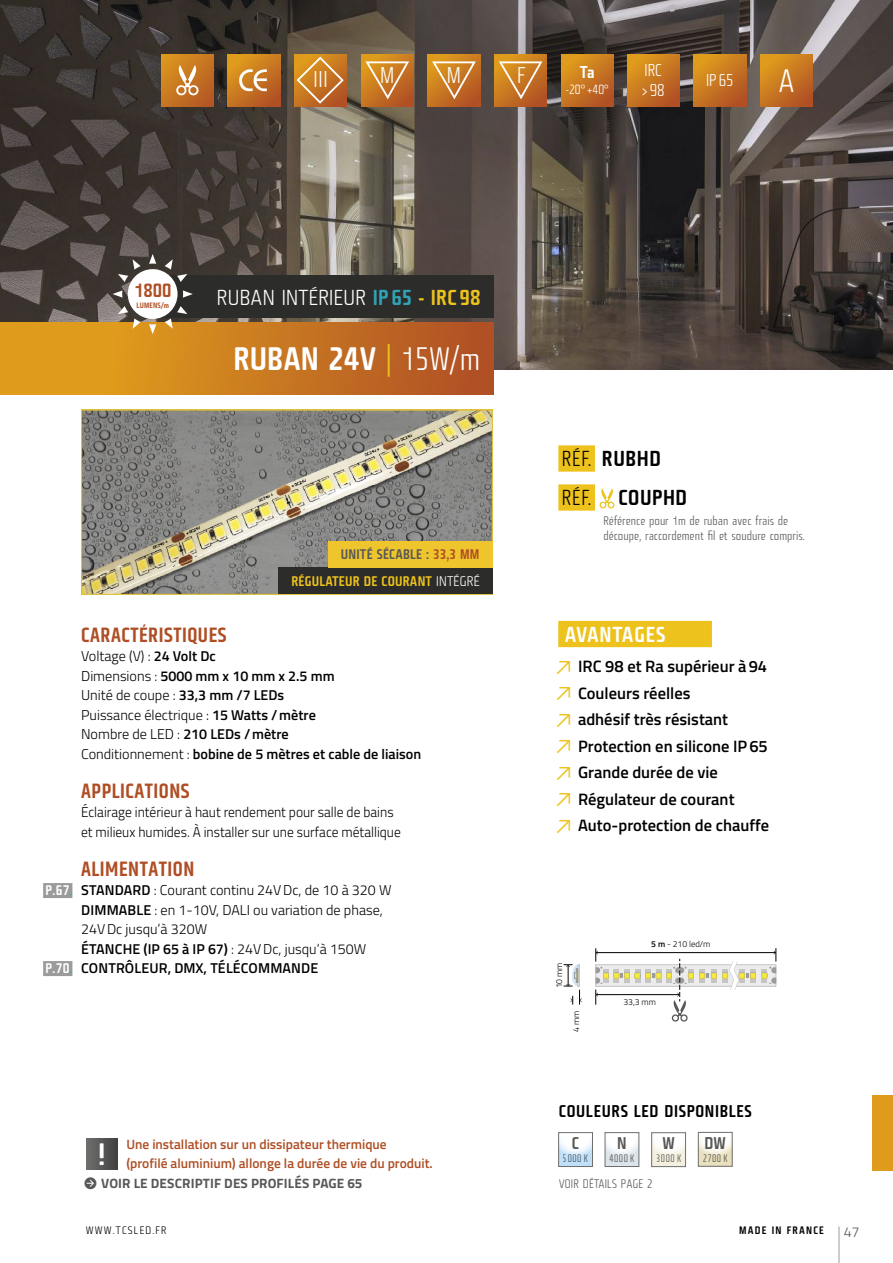
<style>
.page{position:relative;width:893px;height:1263px;background:#fff}
.page>*{position:absolute;margin:0;border:0;box-sizing:border-box;transform-origin:0 0}
.t1{font:31.5px "Fishmonger CS";color:#fff}
.t2{font:31.35px "Fishmonger CL";color:#fff}
.t3{font:30px "Fishmonger CS";color:#fff}
.t4{font:22.2px "Fishmonger CL";color:#fff}
.t5{font:600 21px "Khand";letter-spacing:.025em;color:#af4e24}
.t6{font:21px "Fishmonger ML";letter-spacing:.015em;color:#fff}
.t7{font:21px "Fishmonger CS";letter-spacing:.025em;color:#000}
.t8{font:21px "Fishmonger CS";letter-spacing:.04em;color:#fff}
.t9{font:21px "Fishmonger CL";color:#000}
.t10{font:18.6px "Fishmonger CS";color:#af4e24}
.t11{font:16.65px/20px "Fishmonger CL";color:#fff}
.t12{font:16.65px "Fishmonger CS";color:#fff}
.t13{font:600 16.5px/26.5px "Titillium Web";color:#000}
.t14{font:16.5px "Fishmonger CS";letter-spacing:.04em;color:#000}
.t15{font:16.5px "Fishmonger CS";color:#585857}
.t16{font:600 14.25px/19.5px "Titillium Web";color:#000}
.t17{font:300 14.25px/19.5px "Titillium Web";color:#000}
.t18{font:300 14.25px/19.5px "Titillium Web";color:#000;scale:.95 1}
.t19{font:300 14.25px "Titillium Web";color:#585857}
.t20{font:600 13.5px "Titillium Web";color:#af4e24}
.t21{font:700 13.5px "Titillium Web";letter-spacing:.01em;color:#585857}
.t22{font:13.5px "Fishmonger CS";letter-spacing:.015em;color:#eec21c}
.t23{font:13.5px "Fishmonger CS";letter-spacing:.015em;color:#585857}
.t24{font:13.5px "Fishmonger CS";color:#fff}
.t25{font:12.9px "Fishmonger CL";color:#fff}
.t26{font:12px/15px "Fishmonger CL";color:#585857}
.t27{font:10.5px "Fishmonger ECL";letter-spacing:.05em;color:#585857}
.t28{font:10.5px "Fishmonger ML";letter-spacing:.115em;color:#000}
.t29{font:10.5px "Fishmonger CS";letter-spacing:.115em;color:#000}
.t30{font:300 8.55px "Titillium Web";color:#000}
.t31{font:7.5px "Fishmonger CS";letter-spacing:.02em;color:#af4e24}
.s1{font-size:10.2px}
.s2{font-family:"Fishmonger CS";color:#31a3b5}
.s3{font-family:"Fishmonger CS";color:#eec21c}
.s4{font-family:"Fishmonger CL";color:#eec21c}
.s5{font-family:"Fishmonger CL"}
.s6{color:#af4e24}
.s7{font-family:"Fishmonger ML";color:#fff}
.s8{font-family:"Fishmonger CL";font-size:14.55px;color:#31a3b5}
.s9{font-weight:300}
.s10{font-weight:600}
.s11{font-family:"Klavika Arrows";font-weight:400;font-size:22.5px;color:#eec21c}
.s12{font-family:"Klavika Arrows";font-weight:400;font-size:17.25px}
</style>
<div class="page">
<img style="left:0;top:0;width:893px;height:370px">
<img style="left:82px;top:410px;width:411px;height:184px">
<div style="left:873px;top:1095px;width:20px;height:75px;background:#df9b1b"></div>
<hr style="left:839px;top:1226px;width:1px;height:37px;background:#9c9b9b">
<svg style="left:560px;top:1141px;width:31px;height:24px"></svg>
<div style="left:558px;top:1132px;width:35px;height:35px;border:1px solid #6f6f6e"></div>
<svg style="left:653px;top:1143px;width:31px;height:22px"></svg>
<div style="left:651px;top:1132px;width:35px;height:35px;border:1px solid #6f6f6e"></div>
<svg style="left:700px;top:1140px;width:30px;height:24px"></svg>
<div style="left:698px;top:1132px;width:34px;height:34px;border:1px solid #6f6f6e"></div>
<div style="left:605px;top:1132px;width:34px;height:34px;background:linear-gradient(to bottom,#fff,#d8e1e9)"></div>
<div style="left:605px;top:1132px;width:34px;height:35px;border:1px solid #6f6f6e"></div>
<div style="left:558px;top:445px;width:37px;height:27px;background:#eec21c"></div>
<div style="left:558px;top:484px;width:37px;height:27px;background:#eec21c"></div>
<svg style="left:599px;top:488px;width:16px;height:21px"></svg>
<div style="left:0;top:322px;width:493px;height:73px;background:linear-gradient(to right,#e7a81a,#b05126)"></div>
<div style="left:86px;top:1138px;width:32px;height:32px;background:linear-gradient(to right,#6f6f6e,#424241)"></div>
<div style="left:153px;top:276px;width:340px;height:42px;background:#2c2c2b"></div>
<div style="left:558px;top:621px;width:154px;height:26px;background:#eec21c"></div>
<svg style="left:118px;top:259px;width:23px;height:23px"></svg>
<svg style="left:113px;top:290px;width:9px;height:8px"></svg>
<svg style="left:165px;top:259px;width:22px;height:23px"></svg>
<svg style="left:118px;top:306px;width:23px;height:23px"></svg>
<div style="left:128px;top:269px;width:50px;height:50px;background:#fff;border-radius:50%"></div>
<svg style="left:149px;top:254px;width:7px;height:10px"></svg>
<svg style="left:165px;top:306px;width:22px;height:23px"></svg>
<svg style="left:183px;top:290px;width:10px;height:8px"></svg>
<svg style="left:149px;top:324px;width:7px;height:10px"></svg>
<div style="left:278px;top:567px;width:215px;height:27px;background:#2c2c2b"></div>
<div style="left:43px;top:883px;width:29px;height:15px;background:#9c9b9b"></div>
<div style="left:43px;top:961px;width:29px;height:15px;background:#9c9b9b"></div>
<div style="left:328px;top:541px;width:164px;height:26px;background:#efc52d"></div>
<div style="left:596px;top:965px;width:180px;height:21px;background:#ececec"></div>
<div style="left:595px;top:964px;width:181px;height:23px;border:1px solid #c5c5c5"></div>
<svg style="left:762px;top:967px;width:14px;height:17px"></svg>
<hr style="left:596px;top:952px;width:179px;height:1px;background:#000">
<svg style="left:774px;top:948px;width:3px;height:13px"></svg>
<svg style="left:595px;top:948px;width:161px;height:74px"></svg>
<svg style="left:564px;top:964px;width:18px;height:41px"></svg>
<svg style="left:627px;top:54px;width:52px;height:52px;background:#c87820"></svg>
<svg style="left:561px;top:54px;width:52px;height:52px;background:#c87820"></svg>
<svg style="left:694px;top:54px;width:52px;height:52px;background:#c87720"></svg>
<svg style="left:760px;top:54px;width:53px;height:52px;background:#c87720"></svg>
<svg style="left:494px;top:54px;width:53px;height:52px"></svg>
<svg style="left:498px;top:60px;width:46px;height:41px;background:#ce863b"></svg>
<svg style="left:428px;top:54px;width:52px;height:52px"></svg>
<svg style="left:431px;top:60px;width:46px;height:41px;background:#ce863b"></svg>
<svg style="left:361px;top:54px;width:52px;height:52px"></svg>
<svg style="left:365px;top:60px;width:46px;height:41px;background:#cd863b"></svg>
<svg style="left:294px;top:54px;width:53px;height:52px"></svg>
<svg style="left:295px;top:55px;width:50px;height:50px;background:#cd8535"></svg>
<svg style="left:161px;top:54px;width:53px;height:52px;background:#c77621"></svg>
<svg style="left:176px;top:65px;width:23px;height:31px"></svg>
<svg style="left:228px;top:54px;width:52px;height:52px;background:#c87720"></svg>
<svg style="left:239px;top:69px;width:28px;height:22px"></svg>
<h3 class="t4" style="left:313px;top:67px;width:16px">III</h3>
<h3 class="t4" style="left:380px;top:62px;width:16px">M</h3>
<h3 class="t4" style="left:447px;top:62px;width:16px">M</h3>
<h3 class="t4" style="left:517px;top:62px;width:10px">F</h3>
<p class="t12" style="left:580px;top:63px;width:16px">Ta</p>
<p class="t25" style="left:566px;top:82px;width:44px">-20<span class="s1">°</span> +40<span class="s1">°</span></p>
<p class="t11" style="left:642px;top:61px;width:24px">IRC &gt;98</p>
<p class="t11" style="left:706px;top:71px;width:29px">IP 65</p>
<h2 class="t2" style="left:778px;top:63px;width:18px">A</h2>
<h3 class="t10" style="left:134px;top:280px;width:39px">1800</h3>
<p class="t31" style="left:136px;top:301px;width:34px">LUMENS/m</p>
<h3 class="t6" style="left:217px;top:285px;width:265px">RUBAN INTÉRIEUR <span class="s2">IP 65</span> <span class="s3">- IRC 98</span></h3>
<h1 class="t1" style="left:233px;top:340px;width:249px">RUBAN 24V <span class="s4">|</span> <span class="s5">15W/m</span></h1>
<p class="t23" style="left:341px;top:546px;width:140px">UNITÉ SÉCABLE : <span class="s6">33,3 MM</span></p>
<p class="t22" style="left:291px;top:573px;width:190px">RÉGULATEUR DE COURANT <span class="s7">INTÉGRÉ</span></p>
<p class="t24" style="left:45px;top:882px;width:29px">P.67<span class="s8">.</span></p>
<p class="t24" style="left:45px;top:960px;width:29px">P.70<span class="s8">.</span></p>
<h3 class="t5" style="left:81px;top:620px;width:147px">CARACTÉRISTIQUES</h3>
<p class="t16" style="left:81px;top:645px;width:342px"><span class="s9">Voltage (V) :</span> 24 Volt Dc<br><span class="s9">Dimensions :</span> 5000 mm x 10 mm x 2.5 mm<br><span class="s9">Unité de coupe :</span> 33,3 mm /7 LEDs<br><span class="s9">Puissance électrique :</span> 15 Watts /mètre<br><span class="s9">Nombre de LED :</span> 210 LEDs /mètre<br><span class="s9">Conditionnement :</span> bobine de 5 mètres et cable de liaison</p>
<h3 class="t5" style="left:81px;top:776px;width:110px">APPLICATIONS</h3>
<p class="t18" style="left:81px;top:802px;width:338px">Éclairage intérieur à haut rendement pour salle de bains et milieux humides. À installer sur une surface métallique</p>
<h3 class="t5" style="left:81px;top:854px;width:115px">ALIMENTATION</h3>
<p class="t17" style="left:81px;top:880px;width:312px"><span class="s10">STANDARD</span> : Courant continu 24VDc, de 10 à 320 W <span class="s10">DIMMABLE</span> : en 1-10V, DALI ou variation de phase, 24VDc jusqu’à 320W<br><span class="s10">ÉTANCHE (IP 65 à IP 67)</span> : 24VDc, jusqu’à 150W <span class="s10">CONTRÔLEUR, DMX, TÉLÉCOMMANDE</span></p>
<h3 class="t7" style="left:562px;top:446px;width:101px"><span class="s5">RÉF.</span> RUBHD</h3>
<h3 class="t9" style="left:562px;top:486px;width:31px">RÉF.</h3>
<h3 class="t7" style="left:618px;top:485px;width:70px">COUPHD</h3>
<p class="t26" style="left:603px;top:513px;width:203px">Référence pour 1m de ruban avec frais de découpe, raccordement fil et soudure compris.</p>
<h3 class="t8" style="left:565px;top:622px;width:102px">AVANTAGES</h3>
<p class="t13" style="left:556px;top:652px;width:215px"><span class="s11">D</span> IRC 98 et Ra supérieur à94<br><span class="s11">D</span> Couleurs réelles<br><span class="s11">D</span> adhésif très résistant<br><span class="s11">D</span> Protection en silicone IP65<br><span class="s11">D</span> Grande durée de vie<br><span class="s11">D</span> Régulateur de courant<br><span class="s11">D</span> Auto-protection de chauffe</p>
<p class="t30" style="left:553px;top:988px;width:27px;rotate:-90deg">10 mm</p>
<p class="t30" style="left:570px;top:1032px;width:23px;rotate:-90deg">4 mm</p>
<p class="t30" style="left:651px;top:938px;width:61px"><span class="s10">5 m</span> - 210 led/m</p>
<p class="t30" style="left:623px;top:995px;width:34px">33,3 mm</p>
<p class="t20" style="left:126px;top:1134px;width:262px">Une installation sur un dissipateur thermique</p>
<p class="t20" style="left:126px;top:1153px;width:308px">(profilé aluminium) allonge la durée de vie du produit.</p>
<p class="t21" style="left:84px;top:1172px;width:280px"><span class="s12">R</span> VOIR LE DESCRIPTIF DES PROFILÉS PAGE 65</p>
<h3 class="t3" style="left:97px;top:1136px;width:11px">!</h3>
<p class="t14" style="left:559px;top:1101px;width:195px">COULEURS LED DISPONIBLES</p>
<p class="t15" style="left:572px;top:1133px;width:9px">C</p>
<p class="t27" style="left:563px;top:1152px;width:27px">5000 K</p>
<p class="t15" style="left:617px;top:1133px;width:11px">N</p>
<p class="t27" style="left:609px;top:1153px;width:27px">4000 K</p>
<p class="t26" style="left:559px;top:1176px;width:95px">VOIR DÉTAILS PAGE 2</p>
<p class="t15" style="left:663px;top:1133px;width:14px">W</p>
<p class="t27" style="left:656px;top:1153px;width:27px">3000 K</p>
<p class="t15" style="left:705px;top:1133px;width:23px">DW</p>
<p class="t27" style="left:703px;top:1152px;width:27px">2700 K</p>
<p class="t28" style="left:86px;top:1224px;width:82px">WWW.TCSLED.FR</p>
<p class="t29" style="left:739px;top:1224px;width:86px">MADE IN FRANCE</p>
<p class="t19" style="left:844px;top:1221px;width:17px">47</p>
</div>
